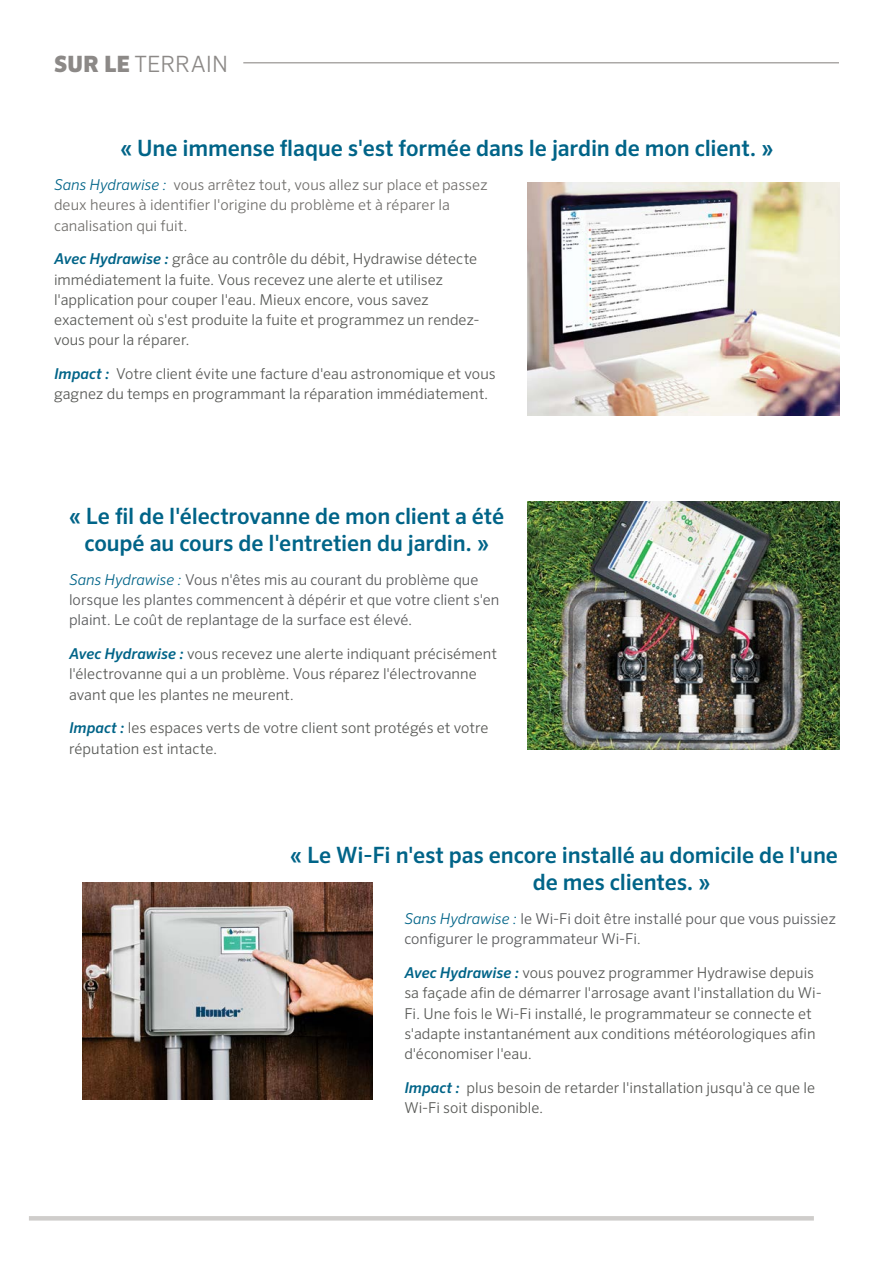
<style>
.page{position:relative;width:893px;height:1263px;background:#fff}
.page>*{position:absolute;margin:0;border:0;box-sizing:border-box;transform-origin:0 0}
.t1{font:500 22.5px/27px "Sero Pro";letter-spacing:-.005em;color:#006488}
.t2{font:300 22.5px "Sero Pro";letter-spacing:-.005em;color:#8c8987}
.t3{font:300 15px/20.2px "Sero Pro";color:#585956}
.t4{font:300 15px/20.2px "Sero Pro";color:#58595b}
.t5{font:300 15px/20.2px "Sero Pro";color:#716f6c}
.s1{font-weight:900}
.s2{font-style:italic;color:#006488}
.s3{font-weight:500;font-style:italic;color:#006488}
</style>
<div class="page">
<hr style="left:29px;top:1216px;width:785px;height:4px;background:#cfcdcb">
<hr style="left:243px;top:62px;width:596px;height:2px;background:#aca9a7">
<img style="left:528px;top:183px;width:311px;height:232px">
<img style="left:528px;top:501px;width:312px;height:248px">
<img style="left:82px;top:882px;width:291px;height:217px">
<h1 class="t2" style="left:54px;top:50px;width:175px"><span class="s1">SUR LE</span> TERRAIN</h1>
<h1 class="t1" style="left:120px;top:135px;width:654px">« Une immense flaque s'est formée dans le jardin de mon client. »</h1>
<p class="t5" style="left:54px;top:175px;width:435px"><span class="s2">Sans Hydrawise :</span> vous arrêtez tout, vous allez sur place et passez deux heures à identifier l'origine du problème et à réparer la canalisation qui fuit.</p>
<p class="t3" style="left:54px;top:249px;width:427px"><span class="s3">Avec Hydrawise :</span> grâce au contrôle du débit, Hydrawise détecte immédiatement la fuite. Vous recevez une alerte et utilisez l'application pour couper l'eau. Mieux encore, vous savez exactement où s'est produite la fuite et programmez un rendez&shy;vous pour la réparer.</p>
<p class="t3" style="left:54px;top:364px;width:443px"><span class="s3">Impact :</span> Votre client évite une facture d'eau astronomique et vous gagnez du temps en programmant la réparation immédiatement.</p>
<h1 class="t1" style="left:69px;top:502px;width:437px;text-align:center">« Le fil de l'électrovanne de mon client a été coupé au cours de l'entretien du jardin. »</h1>
<p class="t4" style="left:69px;top:569px;width:432px"><span class="s2">Sans Hydrawise :</span> Vous n'êtes mis au courant du problème que lorsque les plantes commencent à dépérir et que votre client s'en plaint. Le coût de replantage de la surface est élevé.</p>
<p class="t3" style="left:69px;top:643px;width:429px"><span class="s3">Avec Hydrawise :</span> vous recevez une alerte indiquant précisément l'électrovanne qui a un problème. Vous réparez l'électrovanne avant que les plantes ne meurent.</p>
<p class="t3" style="left:69px;top:718px;width:421px"><span class="s3">Impact :</span> les espaces verts de votre client sont protégés et votre réputation est intacte.</p>
<h1 class="t1" style="left:533px;top:842px;width:307px;text-indent:-243px">« Le Wi-Fi n'est pas encore installé au domicile de l'une de mes clientes. »</h1>
<p class="t4" style="left:404px;top:908px;width:433px"><span class="s2">Sans Hydrawise :</span> le Wi-Fi doit être installé pour que vous puissiez configurer le programmateur Wi-Fi.</p>
<p class="t3" style="left:404px;top:962px;width:419px"><span class="s3">Avec Hydrawise :</span> vous pouvez programmer Hydrawise depuis sa façade afin de démarrer l'arrosage avant l'installation du Wi-Fi. Une fois le Wi-Fi installé, le programmateur se connecte et s'adapte instantanément aux conditions météorologiques afin d'économiser l'eau.</p>
<p class="t3" style="left:404px;top:1077px;width:412px"><span class="s3">Impact :</span> plus besoin de retarder l'installation jusqu'à ce que le<br>Wi-Fi soit disponible.</p>
</div>
